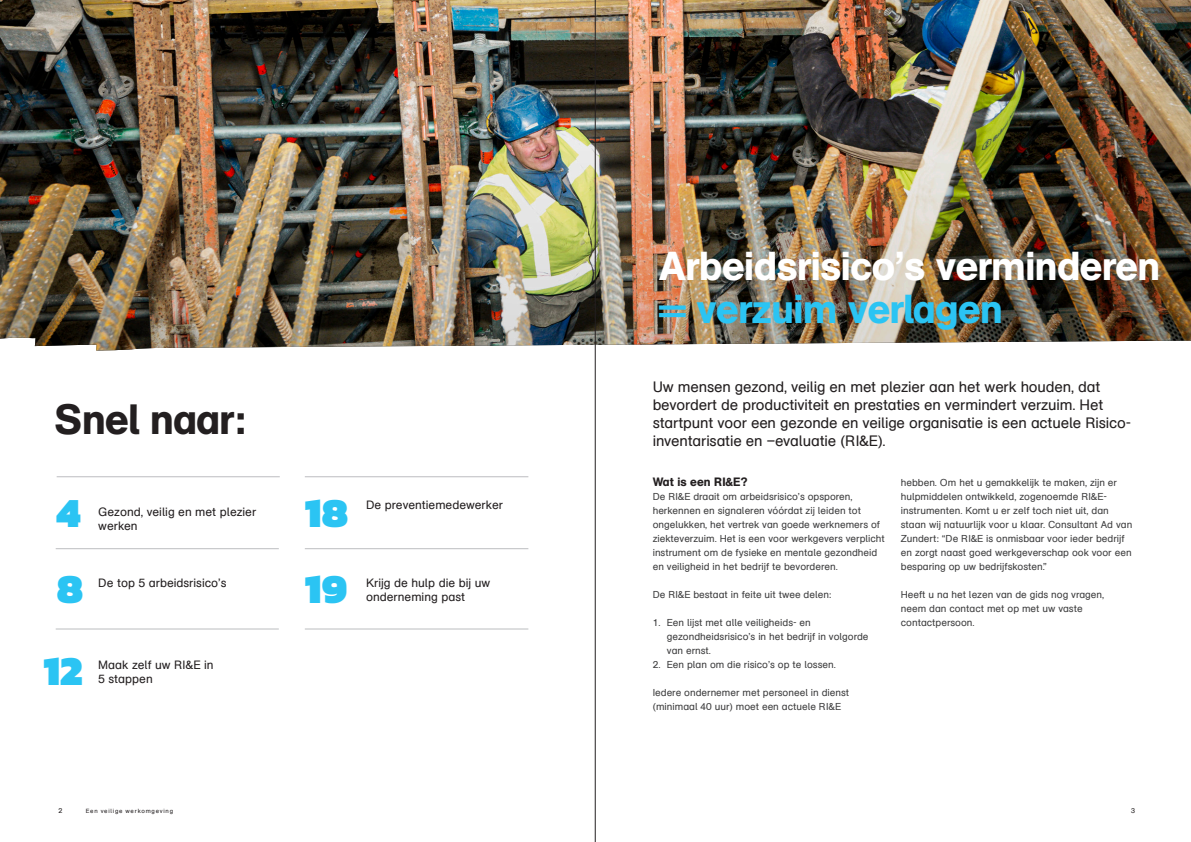
<style>
.page{position:relative;width:1191px;height:842px;background:#fff}
.page>*{position:absolute;margin:0;border:0;box-sizing:border-box;transform-origin:0 0}
.t1{font:900 42px "Kanit";color:#2bc4f3}
.t2{font:41.9px "AG Schoolbook Medium A";letter-spacing:-.01em;color:#231f20}
.t3{font:40px "AG Schoolbook Medium A";letter-spacing:-.01em;color:#fff}
.t4{font:40px "AG Schoolbook Medium A";letter-spacing:-.01em;color:#2bc4f3}
.t5{font:15px/18px "AG Schoolbook Regular A";letter-spacing:-.01em;color:#231f20}
.t6{font:12px/14px "AG Schoolbook Regular A";color:#231f20}
.Alineakop_12_14{font:12px "AG Schoolbook Medium A";color:#231f20}
.t7{font:10px/14px "AG Schoolbook Regular A";color:#3e3e3f}
.t8{font:7px "AG Schoolbook Regular A";color:#231f20}
.t9{font:6px "AG Schoolbook Regular A";letter-spacing:.125em;color:#231f20}
</style>
<div class="page">
<hr style="left:56px;top:548px;width:223px;height:1px;background:#bcbdc0">
<hr style="left:305px;top:548px;width:223px;height:1px;background:#bcbdc0">
<hr style="left:56px;top:629px;width:223px;height:1px;background:#bcbdc0">
<hr style="left:305px;top:629px;width:223px;height:1px;background:#bcbdc0">
<hr style="left:57px;top:476px;width:223px;height:1px;background:#bcbdc0">
<hr style="left:305px;top:476px;width:223px;height:1px;background:#bcbdc0">
<img style="left:0;top:0;width:1191px;height:351px">
<hr style="left:595px;top:0;width:1px;height:842px;background:#231f20">
<p class="t2" style="left:55px;top:394px;width:193px">Snel naar:</p>
<p class="t1" style="left:57px;top:477px;width:25px">4</p>
<p class="t6" style="left:98px;top:505px;width:159px">Gezond, veilig en met plezier werken</p>
<p class="t1" style="left:305px;top:477px;width:45px">18</p>
<p class="t6" style="left:366px;top:498px;width:138px">De preventiemedewerker</p>
<p class="t1" style="left:57px;top:554px;width:28px">8</p>
<p class="t6" style="left:98px;top:576px;width:130px">De top 5 arbeidsrisico’s</p>
<p class="t1" style="left:305px;top:554px;width:44px">19</p>
<p class="t6" style="left:366px;top:576px;width:126px">Krijg de hulp die bij uw onderneming past</p>
<p class="t1" style="left:43px;top:636px;width:41px">12</p>
<p class="t6" style="left:98px;top:658px;width:117px">Maak zelf uw RI&amp;E in</p>
<p class="t6" style="left:98px;top:672px;width:56px">5 stappen</p>
<p class="t3" style="left:659px;top:242px;width:502px">Arbeidsrisico’s verminderen</p>
<p class="t4" style="left:659px;top:284px;width:345px">= verzuim verlagen</p>
<p class="t5" style="left:652px;top:378px;width:480px">Uw mensen gezond, veilig en met plezier aan het werk houden, dat bevordert de productiviteit en prestaties en vermindert verzuim. Het startpunt voor een gezonde en veilige organisatie is een actuele Risico&shy;inventarisatie en –evaluatie (RI&amp;E).</p>
<p class="Alineakop_12_14" style="left:652px;top:475px;width:96px">Wat is een RI&amp;E?</p>
<p class="t7" style="left:652px;top:490px;width:234px">De RI&amp;E draait om arbeidsrisico’s opsporen, herkennen en signaleren vóórdat zij leiden tot ongelukken, het vertrek van goede werknemers of ziekteverzuim. Het is een voor werkgevers verplicht instrument om de fysieke en mentale gezondheid en veiligheid in het bedrijf te bevorderen.</p>
<p class="t7" style="left:652px;top:588px;width:180px">De RI&amp;E bestaat in feite uit twee delen:</p>
<p class="t7" style="left:667px;top:616px;width:203px;text-indent:-14px">1. Een lijst met alle veiligheids- en gezondheidsrisico’s in het bedrijf in volgorde van ernst.</p>
<p class="t7" style="left:652px;top:658px;width:185px">2. Een plan om die risico’s op te lossen.</p>
<p class="t7" style="left:652px;top:686px;width:198px">Iedere ondernemer met personeel in dienst (minimaal 40 uur) moet een actuele RI&amp;E</p>
<p class="t7" style="left:900px;top:475px;width:233px">hebben. Om het u gemakkelijk te maken, zijn er hulpmiddelen ontwikkeld, zogenoemde RI&amp;E&shy;instrumenten. Komt u er zelf toch niet uit, dan staan wij natuurlijk voor u klaar. Consultant Ad van Zundert: “De RI&amp;E is onmisbaar voor ieder bedrijf en zorgt naast goed werkgeverschap ook voor een besparing op uw bedrijfskosten.”</p>
<p class="t7" style="left:900px;top:587px;width:205px">Heeft u na het lezen van de gids nog vragen,</p>
<p class="t7" style="left:900px;top:601px;width:183px">neem dan contact met op met uw vaste contactpersoon.</p>
<p class="t8" style="left:58px;top:807px;width:5px">2</p>
<p class="t9" style="left:86px;top:808px;width:89px">Een veilige werkomgeving</p>
<p class="t8" style="left:1131px;top:807px;width:5px">3</p>
</div>
